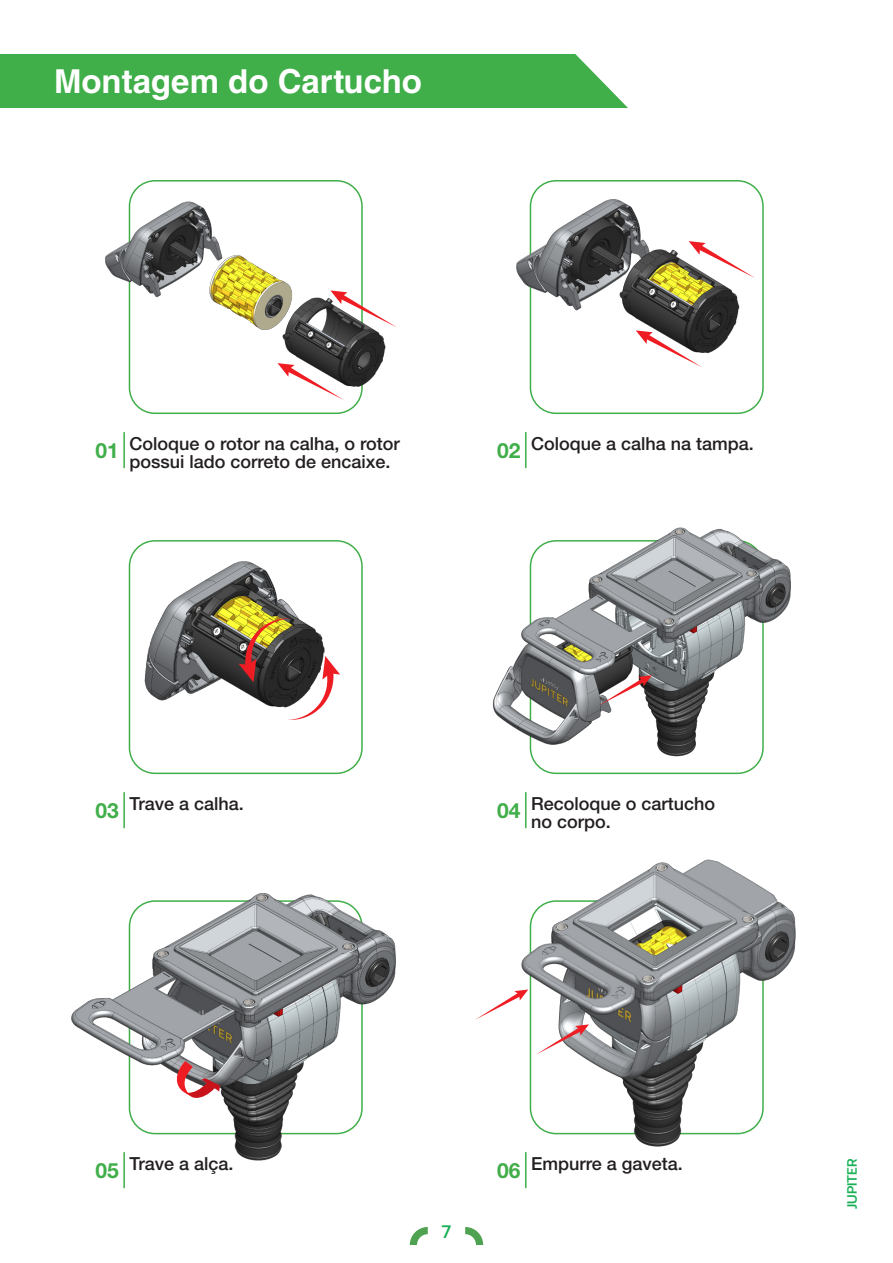
<style>
.page{position:relative;width:893px;height:1263px;background:#fff}
.page>*{position:absolute;margin:0;border:0;box-sizing:border-box;transform-origin:0 0}
.Capitulos{font:700 33px "Helvetica LT Std";color:#fff}
.t1{font:700 21px "Helvetica Neue LT Std";color:#40ae49}
.t2{font:500 18px/18px "Helvetica Neue LT Std";color:#231f20}
.t3{font:500 18px "Prompt";color:#18b056}
.t4{font:500 13.5px "Prompt";color:#18b056}
</style>
<div class="page">
<svg style="left:410px;top:1227px;width:18px;height:18px"></svg>
<svg style="left:465px;top:1227px;width:18px;height:18px"></svg>
<div style="left:129px;top:180px;width:234px;height:234px;border:2px solid #40ae49;border-radius:26px"></div>
<div style="left:129px;top:540px;width:234px;height:234px;border:2px solid #40ae49;border-radius:26px"></div>
<img style="left:493px;top:527px;width:298px;height:244px">
<img style="left:521px;top:859px;width:275px;height:288px">
<img style="left:71px;top:893px;width:325px;height:268px">
<svg style="left:536px;top:1024px;width:53px;height:31px"></svg>
<svg style="left:475px;top:989px;width:53px;height:31px"></svg>
<img style="left:105px;top:199px;width:281px;height:198px">
<img style="left:516px;top:180px;width:248px;height:220px">
<img style="left:128px;top:545px;width:235px;height:198px">
<svg style="left:599px;top:675px;width:53px;height:30px"></svg>
<svg style="left:636px;top:330px;width:66px;height:37px"></svg>
<svg style="left:277px;top:363px;width:67px;height:37px"></svg>
<svg style="left:689px;top:241px;width:66px;height:37px"></svg>
<svg style="left:330px;top:290px;width:66px;height:37px"></svg>
<svg style="left:239px;top:618px;width:101px;height:102px"></svg>
<svg style="left:173px;top:1061px;width:48px;height:37px"></svg>
<div style="left:0;top:54px;width:628px;height:54px;background:#40ae49"></div>
<hr style="left:123px;top:432px;width:2px;height:36px;background:#40ae49">
<hr style="left:123px;top:792px;width:2px;height:36px;background:#40ae49">
<hr style="left:123px;top:1152px;width:2px;height:36px;background:#40ae49">
<hr style="left:525px;top:432px;width:2px;height:36px;background:#40ae49">
<hr style="left:525px;top:792px;width:2px;height:36px;background:#40ae49">
<hr style="left:525px;top:1152px;width:2px;height:36px;background:#40ae49">
<p class="Capitulos" style="left:54px;top:61px;width:370px">Montagem do Cartucho</p>
<p class="t1" style="left:95px;top:437px;width:25px">01</p>
<p class="t2" style="left:129px;top:434px;width:272px">Coloque o rotor na calha, o rotor possui lado correto de encaixe.</p>
<p class="t1" style="left:497px;top:437px;width:25px">02</p>
<p class="t2" style="left:531px;top:434px;width:224px">Coloque a calha na tampa.</p>
<p class="t1" style="left:95px;top:797px;width:25px">03</p>
<p class="t2" style="left:129px;top:794px;width:116px">Trave a calha.</p>
<p class="t1" style="left:95px;top:1157px;width:25px">05</p>
<p class="t2" style="left:129px;top:1154px;width:106px">Trave a alça.</p>
<p class="t1" style="left:497px;top:797px;width:25px">04</p>
<p class="t2" style="left:531px;top:794px;width:186px">Recoloque o cartucho</p>
<p class="t2" style="left:531px;top:812px;width:81px">no corpo.</p>
<p class="t3" style="left:442px;top:1218px;width:11px">7</p>
<p class="t1" style="left:497px;top:1157px;width:25px">06</p>
<p class="t2" style="left:531px;top:1154px;width:153px">Empurre a gaveta.</p>
<p class="t4" style="left:842px;top:1209px;width:52px;rotate:-90deg">JUPITER</p>
</div>
